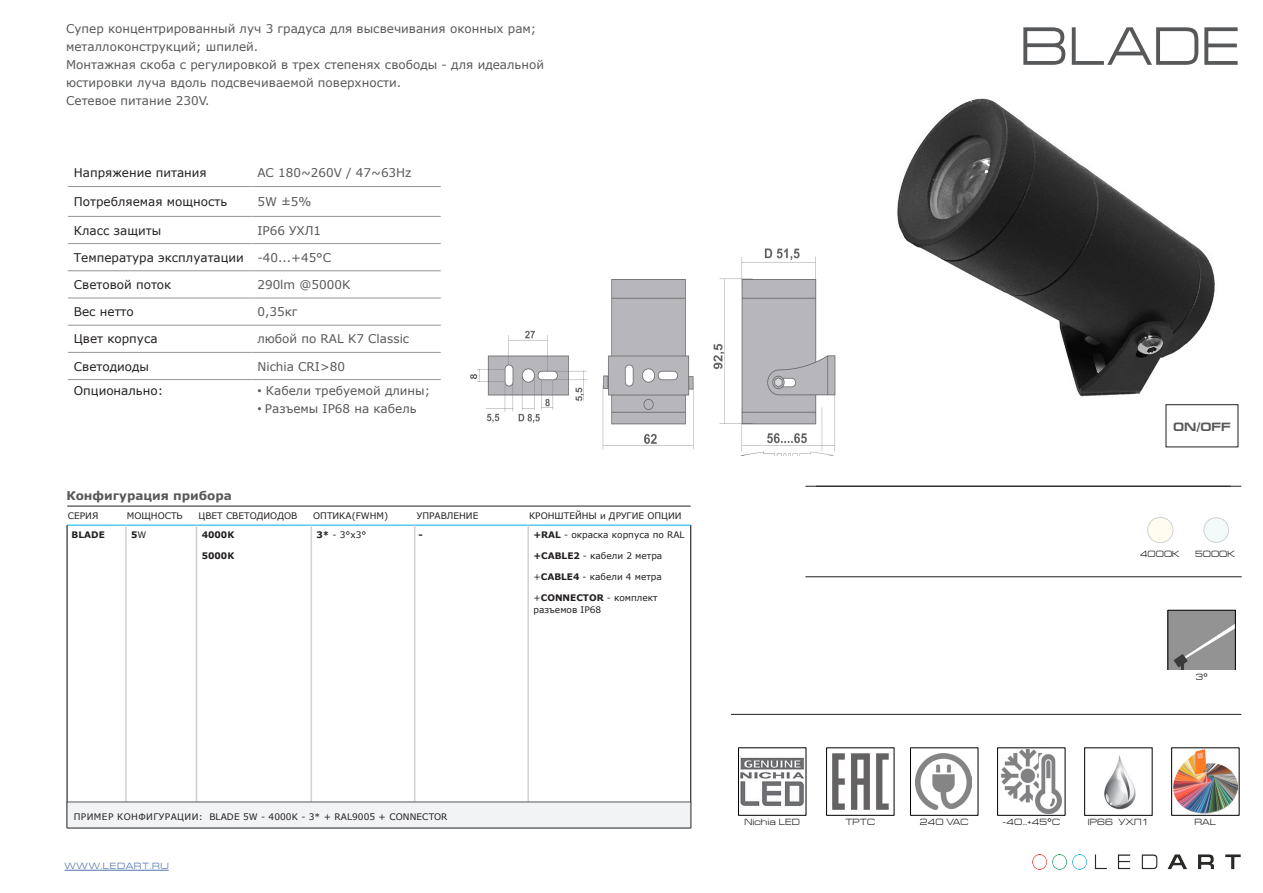
<style>
.page{position:relative;width:1263px;height:893px;background:#fff}
.page>*{position:absolute;margin:0;border:0;box-sizing:border-box;transform-origin:0 0}
.t1{font:54px "Europe Extended C";color:#57585a}
.t2{font:12px/18px "Verdana";color:#57585a}
.t3{font:12px "Verdana";color:#231f20}
.Paragraph_Style1{font:700 12px "Verdana";color:#57585a}
.t4{font:700 12px "Europe Extended C";color:#57585a}
.Paragraph_Style1-2{font:9px "Verdana";color:#231f20}
.Paragraph_Style4{font:9px/12px "Verdana";color:#231f20}
.t5{font:9px "Europe Extended C";color:#231f20}
.Paragraph_Style4-2{font:700 9px "Verdana";color:#231f20}
.t6{font:9px "Europe Extended C";letter-spacing:.06em;color:#4d72ac}
.s1{font-family:"Arial"}
.s2{font-weight:400}
.s3{font-weight:700}
.s4{font-family:"Verdana"}
</style>
<div class="page">
<img style="left:897px;top:98px;width:318px;height:299px">
<hr style="left:731px;top:714px;width:510px;height:1px;background:#231f20">
<img style="left:1170px;top:612px;width:63px;height:58px">
<div style="left:1168px;top:610px;width:67px;height:68px;border:1px solid #000001"></div>
<img style="left:470px;top:248px;width:366px;height:207px">
<img style="left:1032px;top:854px;width:209px;height:16px">
<hr style="left:65px;top:870px;width:104px;height:1px;background:#4d72ac">
<img style="left:741px;top:757px;width:63px;height:50px">
<img style="left:832px;top:753px;width:57px;height:57px">
<img style="left:916px;top:754px;width:55px;height:55px">
<img style="left:1001px;top:750px;width:61px;height:63px">
<img style="left:1174px;top:750px;width:63px;height:63px">
<img style="left:1104px;top:755px;width:32px;height:54px">
<hr style="left:68px;top:216px;width:183px;height:1px;background:#939598">
<hr style="left:251px;top:216px;width:190px;height:1px;background:#939598">
<hr style="left:68px;top:243px;width:183px;height:1px;background:#939598">
<hr style="left:251px;top:243px;width:190px;height:1px;background:#939598">
<hr style="left:68px;top:271px;width:183px;height:1px;background:#939598">
<hr style="left:251px;top:271px;width:190px;height:1px;background:#939598">
<hr style="left:68px;top:298px;width:183px;height:1px;background:#939598">
<hr style="left:251px;top:298px;width:190px;height:1px;background:#939598">
<hr style="left:68px;top:186px;width:183px;height:1px;background:#939598">
<hr style="left:251px;top:186px;width:190px;height:1px;background:#939598">
<hr style="left:68px;top:325px;width:183px;height:1px;background:#939598">
<hr style="left:251px;top:325px;width:190px;height:1px;background:#939598">
<hr style="left:68px;top:352px;width:183px;height:1px;background:#939598">
<hr style="left:251px;top:352px;width:190px;height:1px;background:#939598">
<hr style="left:68px;top:379px;width:183px;height:1px;background:#939598">
<hr style="left:251px;top:379px;width:190px;height:1px;background:#939598">
<svg style="left:68px;top:526px;width:622px;height:276px"></svg>
<hr style="left:67px;top:525px;width:59px;height:1px;background:#00aeef">
<hr style="left:126px;top:525px;width:70px;height:1px;background:#00aeef">
<hr style="left:196px;top:525px;width:115px;height:1px;background:#00aeef">
<hr style="left:311px;top:525px;width:104px;height:1px;background:#00aeef">
<hr style="left:415px;top:525px;width:113px;height:1px;background:#00aeef">
<hr style="left:528px;top:525px;width:163px;height:1px;background:#00aeef">
<hr style="left:67px;top:525px;width:1px;height:303px;background:#000">
<hr style="left:690px;top:525px;width:1px;height:303px;background:#000">
<hr style="left:67px;top:828px;width:59px;height:1px;background:#000">
<hr style="left:126px;top:828px;width:70px;height:1px;background:#000">
<hr style="left:196px;top:828px;width:115px;height:1px;background:#000">
<hr style="left:311px;top:828px;width:104px;height:1px;background:#000">
<hr style="left:415px;top:828px;width:113px;height:1px;background:#000">
<hr style="left:528px;top:828px;width:163px;height:1px;background:#000">
<hr style="left:125px;top:525px;width:2px;height:303px;background:#d1d2d4">
<hr style="left:196px;top:525px;width:1px;height:303px;background:#d1d2d4">
<hr style="left:311px;top:525px;width:1px;height:303px;background:#d1d2d4">
<hr style="left:414px;top:525px;width:1px;height:303px;background:#d1d2d4">
<hr style="left:527px;top:525px;width:2px;height:303px;background:#d1d2d4">
<hr style="left:67px;top:506px;width:624px;height:1px;background:#231f20">
<div style="left:67px;top:802px;width:624px;height:26px;background:#f2f3f4"></div>
<div style="left:67px;top:802px;width:624px;height:26px;border:1px solid #57585a"></div>
<div style="left:1168px;top:670px;width:68px;height:13px;background:#fff"></div>
<hr style="left:805px;top:576px;width:437px;height:1px;background:#231f20">
<svg style="left:1147px;top:517px;width:27px;height:26px"></svg>
<svg style="left:1203px;top:517px;width:26px;height:26px"></svg>
<hr style="left:816px;top:486px;width:425px;height:1px;background:#231f20">
<hr style="left:805px;top:486px;width:426px;height:1px;background:#231f20">
<p class="t2" style="left:66px;top:20px;width:472px">Супер концентрированный луч 3 градуса для высвечивания оконных рам; металлоконструкций; шпилей.</p>
<p class="t2" style="left:66px;top:56px;width:479px">Монтажная скоба с регулировкой в трех степенях свободы - для идеальной юстировки луча вдоль подсвечиваемой поверхности.<br>Сетевое питание 230V.</p>
<p class="t3" style="left:74px;top:164px;width:134px">Напряжение питания</p>
<p class="t2" style="left:257px;top:164px;width:156px">AC 180~260V / 47~63Hz</p>
<p class="t3" style="left:74px;top:193px;width:155px">Потребляемая мощность</p>
<p class="t2" style="left:257px;top:193px;width:56px">5W ±5%</p>
<p class="t3" style="left:74px;top:222px;width:89px">Класс защиты</p>
<p class="t2" style="left:257px;top:221px;width:65px">IP66 УХЛ1</p>
<p class="t3" style="left:74px;top:249px;width:172px">Температура эксплуатации</p>
<p class="t2" style="left:257px;top:248px;width:75px">-40...+45°С</p>
<p class="t3" style="left:74px;top:276px;width:99px">Световой поток</p>
<p class="t2" style="left:257px;top:275px;width:94px">290lm @5000K</p>
<p class="t3" style="left:74px;top:304px;width:62px">Вес нетто</p>
<p class="t2" style="left:257px;top:303px;width:42px">0,35кг</p>
<p class="t3" style="left:74px;top:331px;width:85px">Цвет корпуса</p>
<p class="t2" style="left:257px;top:330px;width:153px">любой по RAL K7 Classic</p>
<p class="t3" style="left:74px;top:358px;width:77px">Светодиоды</p>
<p class="t2" style="left:257px;top:357px;width:89px">Nichia CRI&gt;80</p>
<p class="t3" style="left:74px;top:382px;width:91px">Опционально:</p>
<p class="t2" style="left:257px;top:381px;width:174px"><span class="s1">•</span> Кабели требуемой длины;</p>
<p class="t2" style="left:257px;top:399px;width:161px"><span class="s1">•</span> Разъемы IP68 на кабель</p>
<p class="Paragraph_Style1" style="left:66px;top:487px;width:167px">Конфигурация прибора</p>
<p class="Paragraph_Style1-2" style="left:68px;top:510px;width:32px">СЕРИЯ</p>
<p class="Paragraph_Style1-2" style="left:127px;top:510px;width:57px">МОЩНОСТЬ</p>
<p class="Paragraph_Style1-2" style="left:199px;top:510px;width:100px">ЦВЕТ СВЕТОДИОДОВ</p>
<p class="Paragraph_Style1-2" style="left:313px;top:510px;width:77px">ОПТИКА(FWHM)</p>
<p class="Paragraph_Style1-2" style="left:417px;top:510px;width:63px">УПРАВЛЕНИЕ</p>
<p class="Paragraph_Style1-2" style="left:529px;top:510px;width:154px">КРОНШТЕЙНЫ и ДРУГИЕ ОПЦИИ</p>
<p class="Paragraph_Style4-2" style="left:72px;top:528px;width:35px">BLADE</p>
<p class="Paragraph_Style4-2" style="left:131px;top:528px;width:17px">5<span class="s2">W</span></p>
<p class="Paragraph_Style4-2" style="left:202px;top:528px;width:34px">4000K</p>
<p class="Paragraph_Style4-2" style="left:202px;top:549px;width:34px">5000K</p>
<p class="Paragraph_Style4" style="left:317px;top:529px;width:51px"><span class="s3">3*</span> - 3°x3°</p>
<p class="Paragraph_Style4-2" style="left:419px;top:528px;width:6px">-</p>
<p class="Paragraph_Style4" style="left:533px;top:529px;width:153px"><span class="s3">+RAL</span> - окраска корпуса по RAL</p>
<p class="Paragraph_Style4" style="left:533px;top:550px;width:130px"><span class="s3">+CABLE2</span> - кабели 2 метра</p>
<p class="Paragraph_Style4" style="left:533px;top:571px;width:130px">+<span class="s3">CABLE4</span> - кабели 4 метра</p>
<p class="Paragraph_Style4" style="left:533px;top:592px;width:126px">+<span class="s3">CONNECTOR</span> - комплект разъемов IP68</p>
<p class="Paragraph_Style1-2" style="left:74px;top:811px;width:375px">ПРИМЕР КОНФИГУРАЦИИ: BLADE 5W - 4000K - 3* + RAL9005 + CONNECTOR</p>
<p class="t6" style="left:65px;top:861px;width:106px">WWW.LEDART.RU</p>
<p class="t1" style="left:1020px;top:17px;width:222px">BLADE</p>
<p class="t4" style="left:1173px;top:420px;width:59px">ON/OFF</p>
<p class="t5" style="left:1140px;top:549px;width:41px">4000К</p>
<p class="t5" style="left:1195px;top:549px;width:41px">5000К</p>
<p class="t5" style="left:1195px;top:672px;width:14px">3<span class="s4">°</span></p>
<p class="t5" style="left:744px;top:817px;width:57px">Nichia LED</p>
<p class="t5" style="left:845px;top:817px;width:31px">ТРТС</p>
<p class="t5" style="left:920px;top:817px;width:51px">240 VAC</p>
<p class="t5" style="left:1002px;top:817px;width:59px">-40...+45<span class="s4">°</span>С</p>
<p class="t5" style="left:1087px;top:817px;width:63px">IP66 УХЛ1</p>
<p class="t5" style="left:1194px;top:817px;width:23px">RAL</p>
</div>
